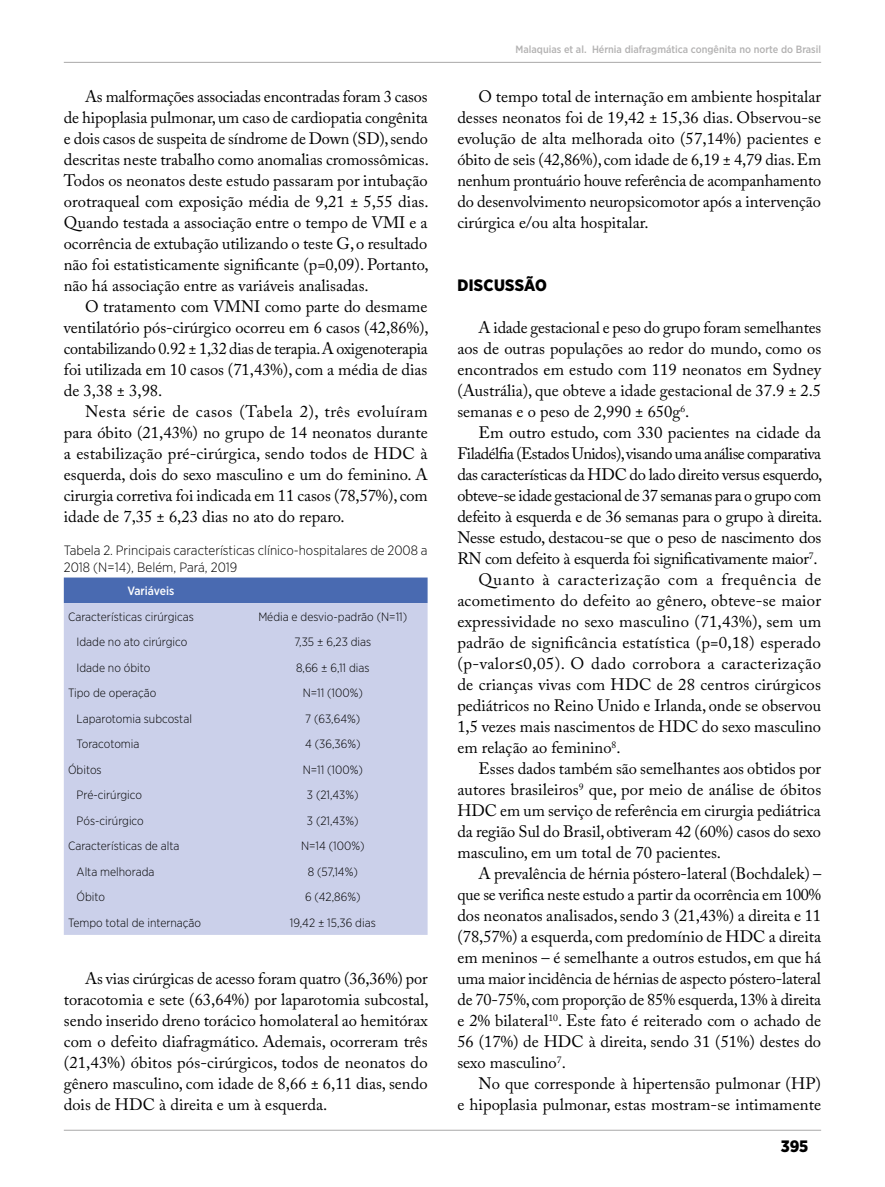
<style>
.page{position:relative;width:885px;height:1187px;background:#fff}
.page>*{position:absolute;margin:0;border:0;box-sizing:border-box;transform-origin:0 0}
.t1{font:16.5px/21px "Adobe Caslon Pro";color:#000;text-align:justify}
.t2{font:16.5px "Adobe Caslon Pro";letter-spacing:-.02em;color:#000}
.t3{font:16.5px "Adobe Caslon Pro";letter-spacing:-.03em;color:#000}
.t4{font:16.5px "Adobe Caslon Pro";letter-spacing:-.025em;color:#000}
.t5{font:16.5px "Adobe Caslon Pro";letter-spacing:.025em;color:#000}
.t6{font:16.5px "Adobe Caslon Pro";letter-spacing:.035em;color:#000}
.t7{font:900 16.5px "Gotham Narrow";letter-spacing:.015em;color:#000}
.t8{font:300 13.5px/16.2px "Gotham Narrow";color:#000}
.t9{font:300 12px "Gotham Narrow";color:#000}
.t10{font:500 12px "Gotham Narrow";color:#fff}
.t11{font:500 10.5px "Gotham Narrow";color:#b3b2b2}
</style>
<div class="page">
<hr style="left:64px;top:62px;width:757px;height:1px;background:#b3b2b2">
<hr style="left:64px;top:1129px;width:757px;height:1px;background:#b3b2b2">
<div style="left:64px;top:577px;width:363px;height:26px;background:#496ab1"></div>
<div style="left:64px;top:603px;width:363px;height:331px;background:#cbd0ea"></div>
<p class="t1" style="left:64px;top:86px;width:366px;text-indent:21px">As malformações associadas encontradas foram 3 casos de hipoplasia pulmonar, um caso de cardiopatia congênita e dois casos de suspeita de síndrome de Down (SD), sendo descritas neste trabalho como anomalias cromossômicas.<br>Todos os neonatos deste estudo passaram por intubação orotraqueal com exposição média de 9,21 ± 5,55 dias.<br>Quando testada a associação entre o tempo de VMI e a ocorrência de extubação utilizando o teste G, o resultado não foi estatisticamente significante (p=0,09). Portanto, não há associação entre as variáveis analisadas.</p>
<p class="t1" style="left:64px;top:296px;width:366px;text-indent:21px">O tratamento com VMNI como parte do desmame ventilatório pós-cirúrgico ocorreu em 6 casos (42,86%), contabilizando 0.92 ± 1,32 dias de terapia. A oxigenoterapia foi utilizada em 10 casos (71,43%), com a média de dias de 3,38 ± 3,98.</p>
<p class="t1" style="left:64px;top:401px;width:365px;text-indent:21px">Nesta série de casos (Tabela 2), três evoluíram para óbito (21,43%) no grupo de 14 neonatos durante a estabilização pré-cirúrgica, sendo todos de HDC à esquerda, dois do sexo masculino e um do feminino. A cirurgia corretiva foi indicada em 11 casos (78,57%), com idade de 7,35 ± 6,23 dias no ato do reparo.</p>
<p class="t8" style="left:64px;top:542px;width:365px">Tabela 2. Principais características clínico-hospitalares de 2008 a<br>2018 (N=14), Belém, Pará, 2019</p>
<p class="t10" style="left:127px;top:583px;width:48px">Variáveis</p>
<p class="t9" style="left:68px;top:609px;width:127px">Características cirúrgicas</p>
<p class="t9" style="left:258px;top:609px;width:150px">Média e desvio-padrão (N=11)</p>
<p class="t9" style="left:77px;top:634px;width:112px">Idade no ato cirúrgico</p>
<p class="t9" style="left:294px;top:634px;width:78px">7,35 ± 6,23 dias</p>
<p class="t9" style="left:77px;top:660px;width:75px">Idade no óbito</p>
<p class="t9" style="left:296px;top:660px;width:75px">8,66 ± 6,11 dias</p>
<p class="t9" style="left:68px;top:685px;width:90px">Tipo de operação</p>
<p class="t9" style="left:302px;top:685px;width:62px">N=11 (100%)</p>
<p class="t9" style="left:77px;top:711px;width:117px">Laparotomia subcostal</p>
<p class="t9" style="left:305px;top:711px;width:57px">7 (63,64%)</p>
<p class="t9" style="left:77px;top:736px;width:64px">Toracotomia</p>
<p class="t9" style="left:305px;top:736px;width:57px">4 (36,36%)</p>
<p class="t9" style="left:68px;top:762px;width:35px">Óbitos</p>
<p class="t9" style="left:302px;top:762px;width:62px">N=11 (100%)</p>
<p class="t9" style="left:77px;top:787px;width:67px">Pré-cirúrgico</p>
<p class="t9" style="left:307px;top:787px;width:53px">3 (21,43%)</p>
<p class="t9" style="left:77px;top:813px;width:69px">Pós-cirúrgico</p>
<p class="t9" style="left:307px;top:813px;width:53px">3 (21,43%)</p>
<p class="t9" style="left:68px;top:838px;width:113px">Características de alta</p>
<p class="t9" style="left:301px;top:838px;width:65px">N=14 (100%)</p>
<p class="t9" style="left:77px;top:864px;width:79px">Alta melhorada</p>
<p class="t9" style="left:308px;top:864px;width:52px">8 (57,14%)</p>
<p class="t9" style="left:77px;top:889px;width:30px">Óbito</p>
<p class="t9" style="left:305px;top:889px;width:57px">6 (42,86%)</p>
<p class="t9" style="left:68px;top:915px;width:134px">Tempo total de internação</p>
<p class="t9" style="left:290px;top:915px;width:87px">19,42 ± 15,36 dias</p>
<p class="t1" style="left:64px;top:968px;width:366px;text-indent:21px">As vias cirúrgicas de acesso foram quatro (36,36%) por toracotomia e sete (63,64%) por laparotomia subcostal, sendo inserido dreno torácico homolateral ao hemitórax com o defeito diafragmático. Ademais, ocorreram três (21,43%) óbitos pós-cirúrgicos, todos de neonatos do gênero masculino, com idade de 8,66 ± 6,11 dias, sendo dois de HDC à direita e um à esquerda.</p>
<p class="t11" style="left:515px;top:42px;width:307px">Malaquias et al. Hérnia diafragmática congênita no norte do Brasil</p>
<p class="t1" style="left:457px;top:86px;width:365px;text-indent:21px">O tempo total de internação em ambiente hospitalar desses neonatos foi de 19,42 ± 15,36 dias. Observou-se evolução de alta melhorada oito (57,14%) pacientes e óbito de seis (42,86%), com idade de 6,19 ± 4,79 dias. Em nenhum prontuário houve referência de acompanhamento do desenvolvimento neuropsicomotor após a intervenção cirúrgica e/ou alta hospitalar.</p>
<p class="t7" style="left:457px;top:274px;width:91px">DISCUSSÃO</p>
<p class="t1" style="left:457px;top:317px;width:365px;text-indent:21px">A idade gestacional e peso do grupo foram semelhantes aos de outras populações ao redor do mundo, como os encontrados em estudo com 119 neonatos em Sydney (Austrália), que obteve a idade gestacional de 37.9 ± 2.5 semanas e o peso de 2,990 ± 650g<sup>6</sup>.</p>
<p class="t1" style="left:478px;top:422px;width:344px">Em outro estudo, com 330 pacientes na cidade da</p>
<p class="t3" style="left:457px;top:443px;width:365px">Filadélfia (Estados Unidos), visando uma análise comparativa</p>
<p class="t2" style="left:457px;top:464px;width:366px">das características da HDC do lado direito versus esquerdo,</p>
<p class="t4" style="left:457px;top:485px;width:365px">obteve-se idade gestacional de 37 semanas para o grupo com</p>
<p class="t2" style="left:457px;top:506px;width:366px">defeito à esquerda e de 36 semanas para o grupo à direita.</p>
<p class="t1" style="left:457px;top:527px;width:365px">Nesse estudo, destacou-se que o peso de nascimento dos</p>
<p class="t2" style="left:457px;top:548px;width:362px">RN com defeito à esquerda foi significativamente maior<sup>7</sup>.</p>
<p class="t6" style="left:478px;top:569px;width:344px">Quanto à caracterização com a frequência de</p>
<p class="t1" style="left:457px;top:590px;width:365px">acometimento do defeito ao gênero, obteve-se maior</p>
<p class="t1" style="left:457px;top:611px;width:365px">expressividade no sexo masculino (71,43%), sem um</p>
<p class="t1" style="left:457px;top:632px;width:365px">padrão de significância estatística (p=0,18) esperado</p>
<p class="t5" style="left:457px;top:653px;width:365px">(p-valor≤0,05). O dado corrobora a caracterização</p>
<p class="t1" style="left:457px;top:674px;width:365px">de crianças vivas com HDC de 28 centros cirúrgicos</p>
<p class="t1" style="left:457px;top:695px;width:365px">pediátricos no Reino Unido e Irlanda, onde se observou</p>
<p class="t1" style="left:457px;top:716px;width:365px">1,5 vezes mais nascimentos de HDC do sexo masculino</p>
<p class="t1" style="left:457px;top:737px;width:165px">em relação ao feminino<sup>8</sup>.</p>
<p class="t1" style="left:478px;top:758px;width:344px">Esses dados também são semelhantes aos obtidos por</p>
<p class="t1" style="left:457px;top:779px;width:365px">autores brasileiros<sup>9</sup> que, por meio de análise de óbitos</p>
<p class="t1" style="left:457px;top:800px;width:365px">HDC em um serviço de referência em cirurgia pediátrica</p>
<p class="t1" style="left:457px;top:821px;width:365px">da região Sul do Brasil, obtiveram 42 (60%) casos do sexo</p>
<p class="t1" style="left:457px;top:842px;width:265px">masculino, em um total de 70 pacientes.</p>
<p class="t1" style="left:478px;top:863px;width:344px">A prevalência de hérnia póstero-lateral (Bochdalek) –</p>
<p class="t1" style="left:457px;top:884px;width:365px">que se verifica neste estudo a partir da ocorrência em 100%</p>
<p class="t1" style="left:457px;top:905px;width:365px">dos neonatos analisados, sendo 3 (21,43%) a direita e 11</p>
<p class="t1" style="left:457px;top:926px;width:365px">(78,57%) a esquerda, com predomínio de HDC a direita</p>
<p class="t1" style="left:457px;top:947px;width:365px">em meninos – é semelhante a outros estudos, em que há</p>
<p class="t1" style="left:457px;top:968px;width:365px">uma maior incidência de hérnias de aspecto póstero-lateral</p>
<p class="t1" style="left:457px;top:989px;width:365px">de 70-75%, com proporção de 85% esquerda, 13% à direita</p>
<p class="t1" style="left:457px;top:1010px;width:365px">e 2% bilateral<sup>10</sup>. Este fato é reiterado com o achado de</p>
<p class="t1" style="left:457px;top:1031px;width:365px">56 (17%) de HDC à direita, sendo 31 (51%) destes do</p>
<p class="t1" style="left:457px;top:1052px;width:110px">sexo masculino<sup>7</sup>.</p>
<p class="t1" style="left:478px;top:1073px;width:344px">No que corresponde à hipertensão pulmonar (HP)</p>
<p class="t1" style="left:457px;top:1094px;width:365px">e hipoplasia pulmonar, estas mostram-se intimamente</p>
<p class="t7" style="left:780px;top:1135px;width:29px">395</p>
</div>
